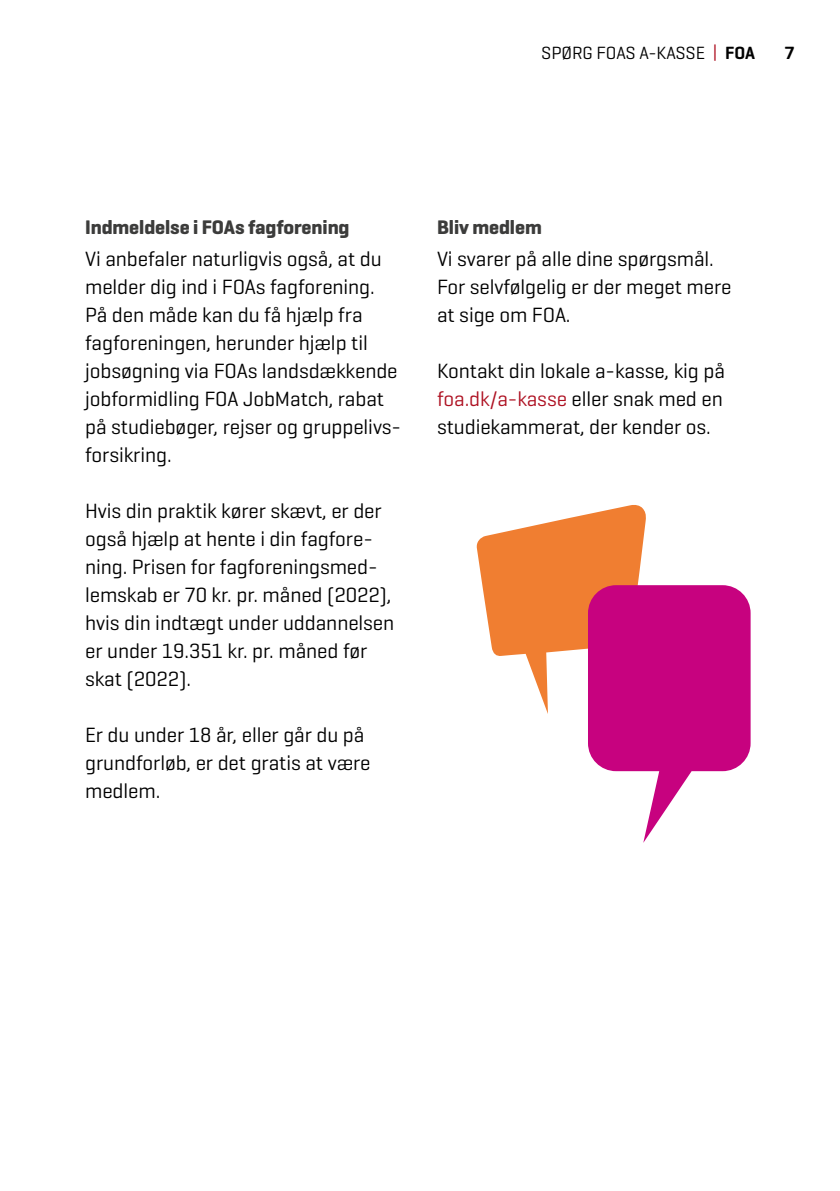
<style>
.page{position:relative;width:840px;height:1191px;background:#fff}
.page>*{position:absolute;margin:0;border:0;box-sizing:border-box;transform-origin:0 0}
.t1{font:21px/28px "Geogrotesque";letter-spacing:-.005em;color:#000}
.t2{font:700 20px "Geogrotesque";letter-spacing:-.005em;color:#3c3c3b}
.t3{font:18px "Geogrotesque";letter-spacing:-.005em;color:#000}
.t4{font:600 18px "Geogrotesque";color:#000}
.s1{color:#ae1122}
.s2{font-weight:600}
</style>
<div class="page">
<svg style="left:476px;top:505px;width:170px;height:209px"></svg>
<svg style="left:587px;top:585px;width:163px;height:258px;fill:#c7027f"></svg>
<p class="t3" style="left:541px;top:42px;width:215px">SPØRG FOAS A-KASSE <span class="s1">|</span> <span class="s2">FOA</span></p>
<p class="t4" style="left:784px;top:42px;width:12px">7</p>
<p class="t2" style="left:85px;top:214px;width:266px">Indmeldelse i FOAs fagforening</p>
<p class="t1" style="left:85px;top:244px;width:317px">Vi anbefaler naturligvis også, at du melder dig ind i FOAs fagforening.<br>På den måde kan du få hjælp fra fagforeningen, herunder hjælp til jobsøgning via FOAs landsdækkende jobformidling FOA JobMatch, rabat på studiebøger, rejser og gruppelivs&shy;forsikring.</p>
<p class="t1" style="left:85px;top:496px;width:310px">Hvis din praktik kører skævt, er der også hjælp at hente i din fagfore&shy;ning. Prisen for fagforeningsmed&shy;lemskab er 70 kr. pr. måned (2022), hvis din indtægt under uddannelsen er under 19.351 kr. pr. måned før skat (2022).</p>
<p class="t1" style="left:85px;top:720px;width:287px">Er du under 18 år, eller går du på grundforløb, er det gratis at være medlem.</p>
<p class="t2" style="left:437px;top:214px;width:106px">Bliv medlem</p>
<p class="t1" style="left:437px;top:244px;width:296px">Vi svarer på alle dine spørgsmål.<br>For selvfølgelig er der meget mere at sige om FOA.</p>
<p class="t1" style="left:437px;top:356px;width:289px;text-align:justify">Kontakt din lokale a-kasse, kig på <span class="s1">foa.dk/a-kasse</span> eller snak med en studiekammerat, der kender os.</p>
</div>
